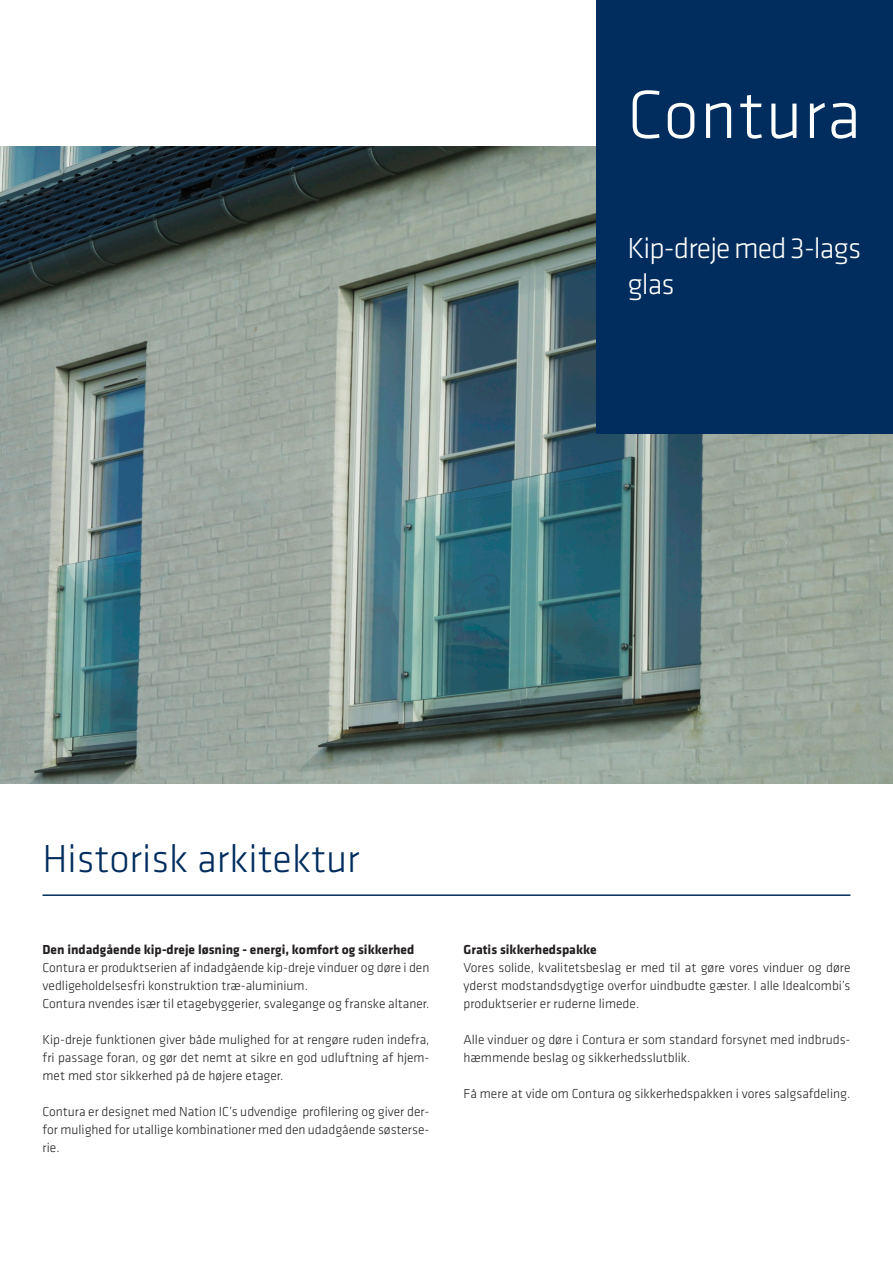
<style>
.page{position:relative;width:893px;height:1263px;background:#fff}
.page>*{position:absolute;margin:0;border:0;box-sizing:border-box;transform-origin:0 0}
.Brødtekst_-_sort{font:300 70.5px "Klavika";letter-spacing:.02em;color:#fff}
.t1{font:300 40.5px "Klavika";color:#002d5e}
.Brødtekst_-_sort-2{font:300 30px/36px "Klavika";letter-spacing:-.03em;color:#fff}
.Brødtekst{font:300 13.5px/18px "Klavika";color:#231f20;text-align:justify}
.Brødtekst_fed{font:700 13.5px "Klavika";color:#231f20}
</style>
<div class="page">
<img style="left:0;top:146px;width:893px;height:638px">
<div style="left:596px;top:0;width:297px;height:434px;background:#002d5e"></div>
<hr style="left:43px;top:894px;width:807px;height:2px;background:#002d5e">
<p class="Brødtekst_-_sort" style="left:627px;top:76px;width:235px">Contura</p>
<p class="Brødtekst_-_sort-2" style="left:627px;top:231px;width:235px">Kip-dreje med 3-lags glas</p>
<p class="t1" style="left:43px;top:837px;width:319px">Historisk arkitektur</p>
<p class="Brødtekst_fed" style="left:43px;top:942px;width:373px">Den indadgående kip-dreje løsning - energi, komfort og sikkerhed</p>
<p class="Brødtekst" style="left:43px;top:959px;width:388px">Contura er produktserien af indadgående kip-dreje vinduer og døre i den vedligeholdelsesfri konstruktion træ-aluminium.</p>
<p class="Brødtekst" style="left:43px;top:995px;width:388px">Contura nvendes især til etagebyggerier, svalegange og franske altaner.</p>
<p class="Brødtekst" style="left:43px;top:1031px;width:388px">Kip-dreje funktionen giver både mulighed for at rengøre ruden indefra, fri passage foran, og gør det nemt at sikre en god udluftning af hjem&shy;met med stor sikkerhed på de højere etager.</p>
<p class="Brødtekst" style="left:43px;top:1103px;width:388px">Contura er designet med Nation IC’s udvendige profilering og giver der&shy;for mulighed for utallige kombinationer med den udadgående søsterse&shy;rie.</p>
<p class="Brødtekst_fed" style="left:463px;top:942px;width:135px">Gratis sikkerhedspakke</p>
<p class="Brødtekst" style="left:463px;top:959px;width:388px">Vores solide, kvalitetsbeslag er med til at gøre vores vinduer og døre yderst modstandsdygtige overfor uindbudte gæster. I alle Idealcombi’s produktserier er ruderne limede.</p>
<p class="Brødtekst" style="left:463px;top:1031px;width:388px">Alle vinduer og døre i Contura er som standard forsynet med indbruds&shy;hæmmende beslag og sikkerhedsslutblik.</p>
<p class="Brødtekst" style="left:463px;top:1085px;width:388px">Få mere at vide om Contura og sikkerhedspakken i vores salgsafdeling.</p>
</div>
